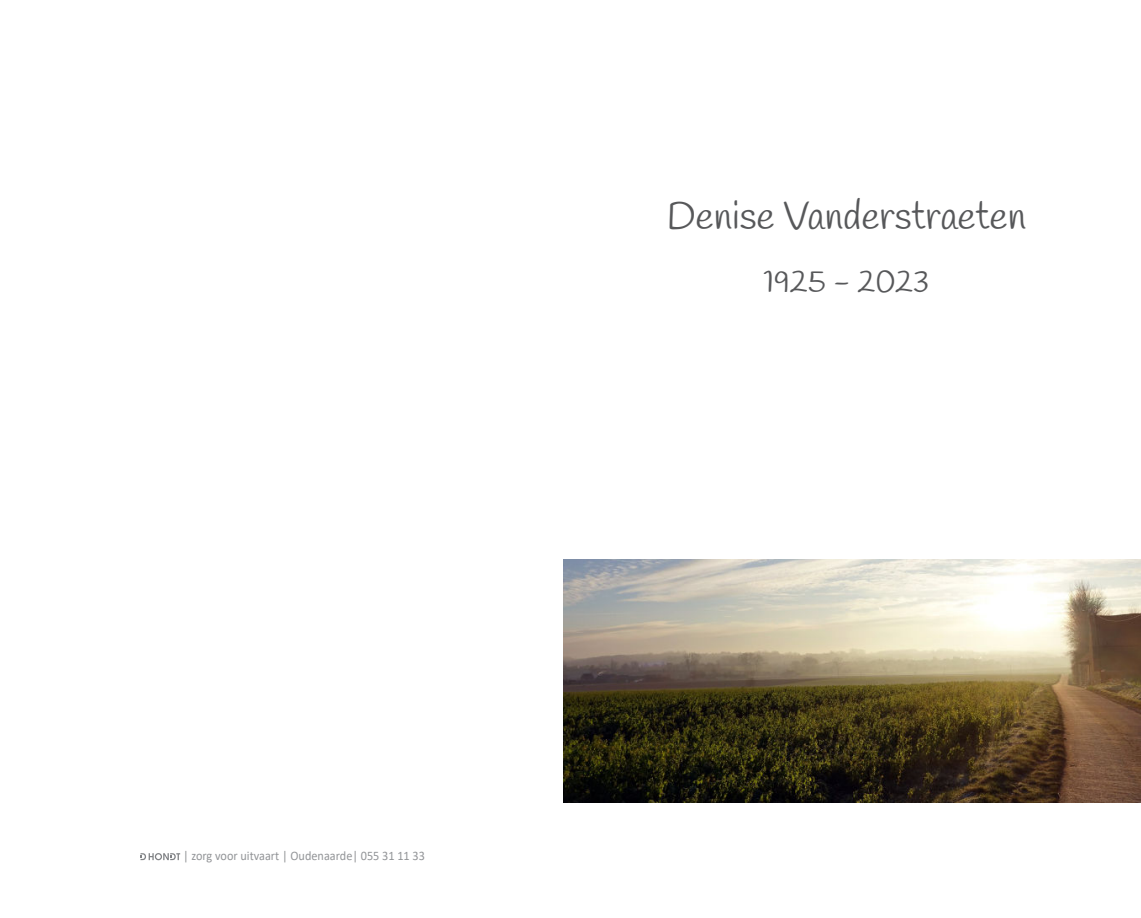
<style>
.page{position:relative;width:1141px;height:918px;background:#fff}
.page>*{position:absolute;margin:0;border:0;box-sizing:border-box;transform-origin:0 0}
.t1{font:38.5px "Handlee";color:#57585a}
.t2{font:31.5px "Handlee";color:#57585a}
.t3{font:12.95px "Calibri";color:#939598;scale:.94 1}
</style>
<div class="page">
<img style="left:563px;top:559px;width:578px;height:243px">
<svg style="left:140px;top:853px;width:40px;height:7px"></svg>
<p class="t3" style="left:183px;top:851px;width:259px">| zorg voor uitvaart | Oudenaarde| 055 31 11 33</p>
<h1 class="t1" style="left:667px;top:198px;width:361px">Denise Vanderstraeten</h1>
<h2 class="t2" style="left:763px;top:267px;width:168px">1925 - 2023</h2>
</div>
